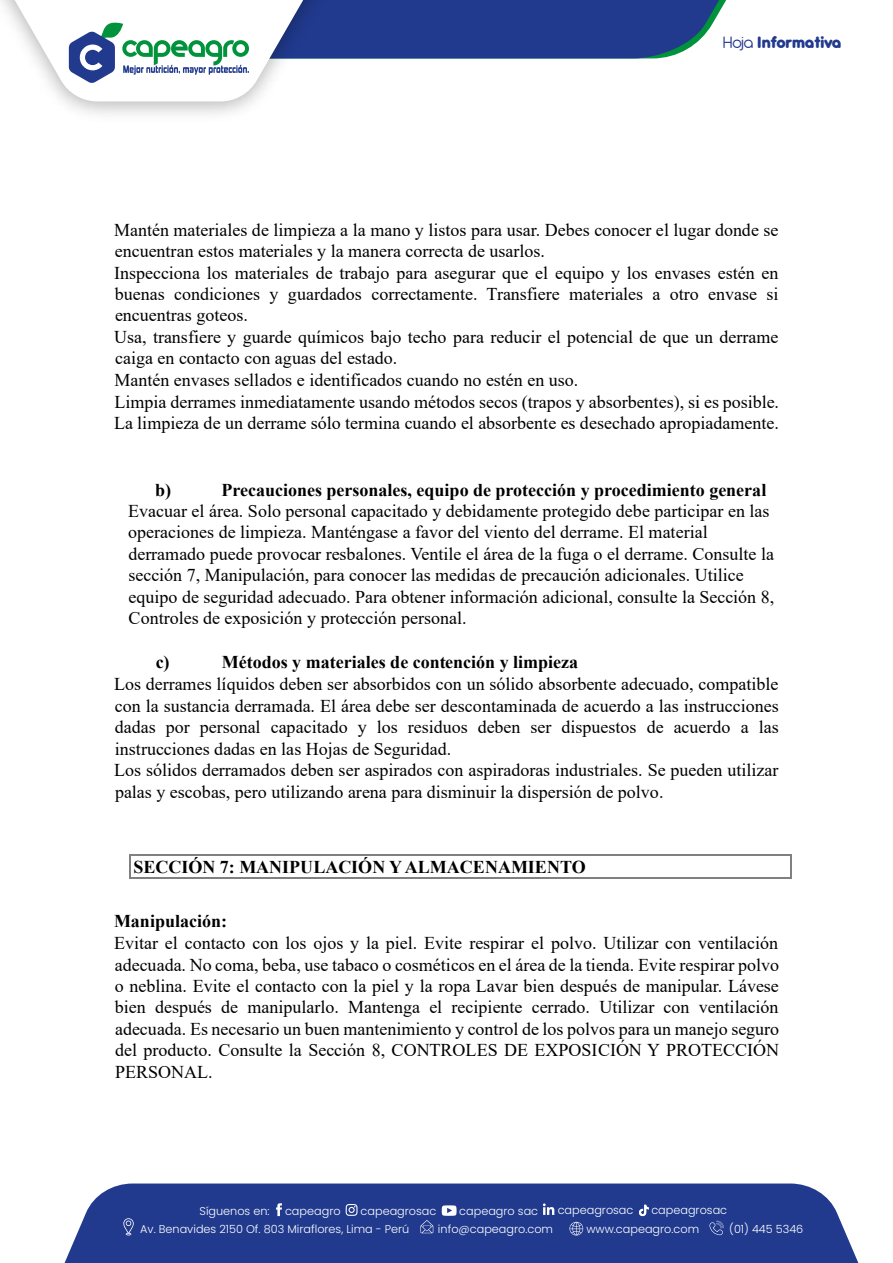
<style>
.page{position:relative;width:893px;height:1263px;background:#fff}
.page>*{position:absolute;margin:0;border:0;box-sizing:border-box;transform-origin:0 0}
.t1{font:18px/21.5px "Times New Roman";color:#000}
.t2{font:700 18px "Times New Roman";color:#000}
.t3{font:800 18px "Antipasto Pro";letter-spacing:-.025em;color:#213a8e}
.t4{font:300 11.25px "Poppins";color:#fff}
.s1{font-weight:400}
</style>
<div class="page">
<hr style="left:131px;top:854px;width:659px;height:2px;background:#808080">
<hr style="left:131px;top:877px;width:659px;height:2px;background:#808080">
<hr style="left:129px;top:856px;width:2px;height:21px;background:#808080">
<svg style="left:790px;top:854px;width:1px;height:25px"></svg>
<div style="left:65px;top:1183px;width:793px;height:80px;background:#213a8e"></div>
<svg style="left:569px;top:1222px;width:14px;height:13px"></svg>
<svg style="left:709px;top:1221px;width:15px;height:14px"></svg>
<svg style="left:123px;top:1218px;width:11px;height:17px"></svg>
<svg style="left:420px;top:1220px;width:13px;height:13px"></svg>
<svg style="left:276px;top:1203px;width:6px;height:13px"></svg>
<svg style="left:346px;top:1204px;width:12px;height:12px"></svg>
<svg style="left:543px;top:1203px;width:11px;height:12px"></svg>
<svg style="left:639px;top:1205px;width:10px;height:11px"></svg>
<svg style="left:442px;top:1205px;width:15px;height:11px"></svg>
<svg style="left:0;top:0;width:726px;height:101px"></svg>
<p class="t3" style="left:722px;top:31px;width:121px"><span class="s1">Hoja</span> Informativa</p>
<p class="t1" style="left:114px;top:218px;width:666px">Mantén materiales de limpieza a la mano y listos para usar. Debes conocer el lugar donde se encuentran estos materiales y la manera correcta de usarlos.<br>Inspecciona los materiales de trabajo para asegurar que el equipo y los envases estén en buenas condiciones y guardados correctamente. Transfiere materiales a otro envase si encuentras goteos.<br>Usa, transfiere y guarde químicos bajo techo para reducir el potencial de que un derrame caiga en contacto con aguas del estado.<br>Mantén envases sellados e identificados cuando no estén en uso.<br>Limpia derrames inmediatamente usando métodos secos (trapos y absorbentes), si es posible.<br>La limpieza de un derrame sólo termina cuando el absorbente es desechado apropiadamente.</p>
<p class="t2" style="left:155px;top:477px;width:18px">b)</p>
<p class="t2" style="left:221px;top:477px;width:546px">Precauciones personales, equipo de protección y procedimiento general</p>
<p class="t1" style="left:128px;top:500px;width:648px">Evacuar el área. Solo personal capacitado y debidamente protegido debe participar en las operaciones de limpieza. Manténgase a favor del viento del derrame. El material derramado puede provocar resbalones. Ventile el área de la fuga o el derrame. Consulte la sección 7, Manipulación, para conocer las medidas de precaución adicionales. Utilice equipo de seguridad adecuado. Para obtener información adicional, consulte la Sección 8, Controles de exposición y protección personal.</p>
<p class="t2" style="left:156px;top:649px;width:15px">c)</p>
<p class="t2" style="left:222px;top:649px;width:358px">Métodos y materiales de contención y limpieza</p>
<p class="t1" style="left:114px;top:673px;width:666px">Los derrames líquidos deben ser absorbidos con un sólido absorbente adecuado, compatible con la sustancia derramada. El área debe ser descontaminada de acuerdo a las instrucciones dadas por personal capacitado y los residuos deben ser dispuestos de acuerdo a las instrucciones dadas en las Hojas de Seguridad.<br>Los sólidos derramados deben ser aspirados con aspiradoras industriales. Se pueden utilizar palas y escobas, pero utilizando arena para disminuir la dispersión de polvo.</p>
<p class="t2" style="left:133px;top:854px;width:454px">SECCIÓN 7: MANIPULACIÓN Y ALMACENAMIENTO</p>
<p class="t2" style="left:114px;top:908px;width:115px">Manipulación:</p>
<p class="t1" style="left:114px;top:932px;width:667px;text-align:justify">Evitar el contacto con los ojos y la piel. Evite respirar el polvo. Utilizar con ventilación adecuada. No coma, beba, use tabaco o cosméticos en el área de la tienda. Evite respirar polvo o neblina. Evite el contacto con la piel y la ropa Lavar bien después de manipular. Lávese bien después de manipularlo. Mantenga el recipiente cerrado. Utilizar con ventilación adecuada. Es necesario un buen mantenimiento y control de los polvos para un manejo seguro del producto. Consulte la Sección 8, CONTROLES DE EXPOSICIÓN Y PROTECCIÓN PERSONAL.</p>
<p class="t4" style="left:200px;top:1204px;width:72px">Síguenos en:</p>
<p class="t4" style="left:285px;top:1204px;width:57px">capeagro</p>
<p class="t4" style="left:361px;top:1204px;width:77px">capeagrosac</p>
<p class="t4" style="left:459px;top:1204px;width:80px">capeagro sac</p>
<p class="t4" style="left:558px;top:1204px;width:77px">capeagrosac</p>
<p class="t4" style="left:651px;top:1204px;width:77px">capeagrosac</p>
<p class="t4" style="left:140px;top:1222px;width:271px">Av. Benavides 2150 Of. 803 Miraflores, Lima - Perú</p>
<p class="t4" style="left:438px;top:1222px;width:117px">info@capeagro.com</p>
<p class="t4" style="left:586px;top:1222px;width:114px">www.capeagro.com</p>
<p class="t4" style="left:729px;top:1222px;width:76px">(01) 445 5346</p>
</div>
